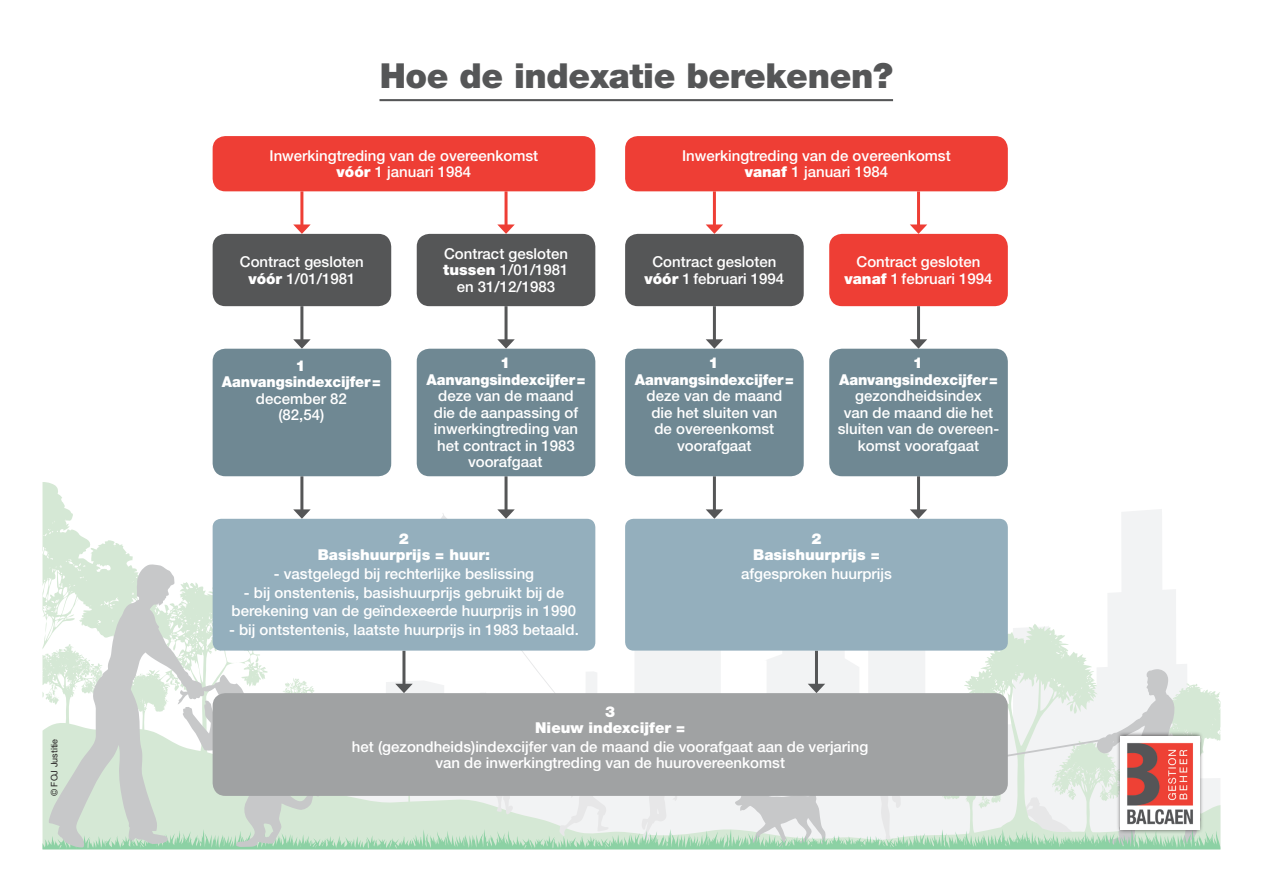
<style>
.page{position:relative;width:1263px;height:893px;background:#fff}
.page>*{position:absolute;margin:0;border:0;box-sizing:border-box;transform-origin:0 0}
.t1{font:900 34.5px "Helvetica Neue LT Std";letter-spacing:-.01em;color:#555657}
.t2{font:500 15px/16.5px "Helvetica Neue LT Std";color:#fff;text-align:center}
.t3{font:900 15px/16.5px "Helvetica Neue LT Std";letter-spacing:-.01em;color:#fff;text-align:center}
.t4{font:9px "Helvetica Neue LT Std";color:#231f20}
.s1{font-weight:900}
</style>
<div class="page">
<hr style="left:379px;top:99px;width:514px;height:2px;background:#555657">
<div style="left:213px;top:136px;width:382px;height:55px;background:#ee3e35;border-radius:13px"></div>
<div style="left:625px;top:136px;width:383px;height:55px;background:#ee3e35;border-radius:13px"></div>
<div style="left:213px;top:234px;width:178px;height:72px;background:#555657;border-radius:13px"></div>
<div style="left:625px;top:234px;width:179px;height:72px;background:#555657;border-radius:13px"></div>
<div style="left:417px;top:234px;width:178px;height:72px;background:#555657;border-radius:13px"></div>
<div style="left:829px;top:234px;width:179px;height:72px;background:#ee3e35;border-radius:13px"></div>
<hr style="left:300px;top:191px;width:3px;height:36px;background:#ee3e35">
<svg style="left:293px;top:224px;width:18px;height:10px"></svg>
<hr style="left:300px;top:306px;width:3px;height:36px;background:#555657">
<svg style="left:293px;top:339px;width:18px;height:10px"></svg>
<hr style="left:300px;top:476px;width:3px;height:36px;background:#555657">
<hr style="left:713px;top:476px;width:3px;height:36px;background:#555657">
<hr style="left:504px;top:476px;width:3px;height:36px;background:#555657">
<hr style="left:917px;top:476px;width:3px;height:36px;background:#555657">
<svg style="left:43px;top:509px;width:1177px;height:340px"></svg>
<hr style="left:504px;top:306px;width:3px;height:36px;background:#555657">
<svg style="left:497px;top:339px;width:18px;height:10px"></svg>
<hr style="left:713px;top:306px;width:3px;height:36px;background:#555657">
<svg style="left:706px;top:339px;width:17px;height:10px"></svg>
<hr style="left:917px;top:306px;width:3px;height:36px;background:#555657">
<svg style="left:910px;top:339px;width:17px;height:10px"></svg>
<hr style="left:713px;top:191px;width:3px;height:36px;background:#ee3e35">
<svg style="left:706px;top:224px;width:17px;height:10px"></svg>
<hr style="left:504px;top:191px;width:3px;height:36px;background:#ee3e35">
<svg style="left:497px;top:224px;width:18px;height:10px"></svg>
<hr style="left:917px;top:191px;width:3px;height:36px;background:#ee3e35">
<svg style="left:910px;top:224px;width:17px;height:10px"></svg>
<div style="left:213px;top:349px;width:178px;height:127px;background:#6f8893;border-radius:13px"></div>
<div style="left:213px;top:519px;width:382px;height:132px;background:#94afbd;border-radius:9px"></div>
<div style="left:213px;top:693px;width:795px;height:103px;background:#a0a2a3;border-radius:13px"></div>
<div style="left:625px;top:519px;width:383px;height:132px;background:#94afbd;border-radius:9px"></div>
<div style="left:417px;top:349px;width:178px;height:127px;background:#6f8893;border-radius:13px"></div>
<div style="left:625px;top:349px;width:179px;height:127px;background:#6f8893;border-radius:13px"></div>
<div style="left:829px;top:349px;width:179px;height:127px;background:#6f8893;border-radius:13px"></div>
<div style="left:1116px;top:731px;width:87px;height:103px;background:#231f20;opacity:.75"></div>
<img style="left:1121px;top:736px;width:78px;height:93px">
<p class="t4" style="left:49px;top:796px;width:59px;rotate:-90deg">© FOJ Justitie</p>
<h1 class="t1" style="left:380px;top:56px;width:515px">Hoe de indexatie berekenen?</h1>
<p class="t2" style="left:269px;top:147px;width:270px">Inwerkingtreding van de overeenkomst <span class="s1">vóór</span> 1 januari 1984</p>
<p class="t2" style="left:682px;top:147px;width:270px">Inwerkingtreding van de overeenkomst <span class="s1">vanaf</span> 1 januari 1984</p>
<p class="t2" style="left:443px;top:245px;width:127px">Contract gesloten <span class="s1">tussen</span> 1/01/1981 en 31/12/1983</p>
<p class="t2" style="left:844px;top:253px;width:150px">Contract gesloten <span class="s1">vanaf</span> 1 februari 1994</p>
<p class="t2" style="left:240px;top:253px;width:125px">Contract gesloten <span class="s1">vóór</span> 1/01/1981</p>
<p class="t2" style="left:644px;top:253px;width:141px">Contract gesloten <span class="s1">vóór</span> 1 februari 1994</p>
<p class="t3" style="left:222px;top:357px;width:160px">1<br>Aanvangsindexcijfer=</p>
<p class="t2" style="left:256px;top:390px;width:92px">december 82 (82,54)</p>
<p class="t3" style="left:427px;top:355px;width:160px">1<br>Aanvangsindexcijfer=</p>
<p class="t2" style="left:434px;top:388px;width:146px">deze van de maand die de aanpassing of inwerkingtreding van het contract in 1983 voorafgaat</p>
<p class="t3" style="left:318px;top:530px;width:174px">2<br>Basishuurprijs = huur:</p>
<p class="t2" style="left:274px;top:565px;width:262px">- vastgelegd bij rechterlijke beslissing</p>
<p class="t2" style="left:232px;top:583px;width:346px;line-height:18.6px">- bij onstentenis, basishuurprijs gebruikt bij de berekening van de geïndexeerde huurprijs in 1990</p>
<p class="t2" style="left:229px;top:621px;width:351px">- bij ontstentenis, laatste huurprijs in 1983 betaald.</p>
<p class="t3" style="left:635px;top:355px;width:160px">1<br>Aanvangsindexcijfer=</p>
<p class="t2" style="left:646px;top:388px;width:137px">deze van de maand die het sluiten van de overeenkomst voorafgaat</p>
<p class="t3" style="left:839px;top:355px;width:160px">1<br>Aanvangsindexcijfer=</p>
<p class="t2" style="left:838px;top:388px;width:163px">gezondheidsindex<br>van de maand die het sluiten van de overeen&shy;komst voorafgaat</p>
<p class="t3" style="left:753px;top:530px;width:128px">2<br>Basishuurprijs =</p>
<p class="t2" style="left:741px;top:565px;width:152px">afgesproken huurprijs</p>
<p class="t3" style="left:535px;top:703px;width:151px">3<br>Nieuw indexcijfer =</p>
<p class="t2" style="left:352px;top:738px;width:518px">het (gezondheids)indexcijfer van de maand die voorafgaat aan de verjaring van de inwerkingtreding van de huurovereenkomst</p>
</div>
